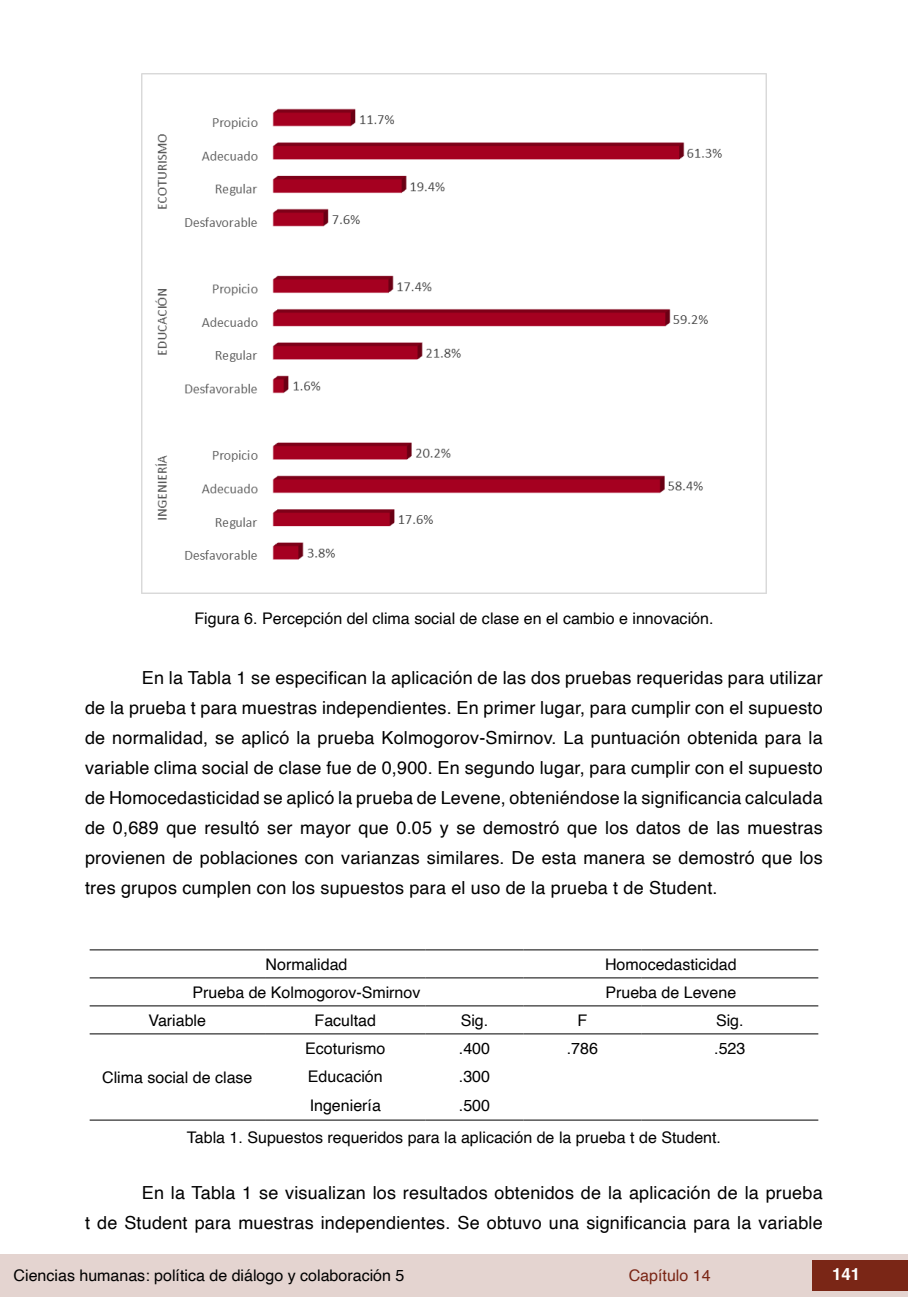
<style>
.page{position:relative;width:908px;height:1304px;background:#fff}
.page>*{position:absolute;margin:0;border:0;box-sizing:border-box;transform-origin:0 0}
.t1{font:18px/30px "Helvetica";letter-spacing:.01em;color:#000;text-align:justify}
.t2{font:700 16.8px "Helvetica";color:#fff}
.t3{font:16px/32.2px "Helvetica";color:#000}
.t4{font:16px "Helvetica";color:#7a2616}
</style>
<div class="page">
<div style="left:0;top:1254px;width:906px;height:43px;background:#e4d4d0"></div>
<div style="left:812px;top:1261px;width:95px;height:30px;background:#7a2616"></div>
<img style="left:142px;top:74px;width:623px;height:520px">
<hr style="left:90px;top:949px;width:175px;height:1px;background:#000">
<hr style="left:265px;top:949px;width:160px;height:1px;background:#000">
<hr style="left:425px;top:949px;width:98px;height:1px;background:#000">
<hr style="left:523px;top:949px;width:118px;height:1px;background:#000">
<hr style="left:641px;top:949px;width:177px;height:1px;background:#000">
<hr style="left:90px;top:977px;width:175px;height:1px;background:#000">
<hr style="left:265px;top:977px;width:160px;height:1px;background:#000">
<hr style="left:425px;top:977px;width:98px;height:1px;background:#000">
<hr style="left:523px;top:977px;width:118px;height:1px;background:#000">
<hr style="left:641px;top:977px;width:177px;height:1px;background:#000">
<hr style="left:90px;top:1005px;width:175px;height:1px;background:#000">
<hr style="left:265px;top:1005px;width:160px;height:1px;background:#000">
<hr style="left:425px;top:1005px;width:98px;height:1px;background:#000">
<hr style="left:523px;top:1005px;width:118px;height:1px;background:#000">
<hr style="left:641px;top:1005px;width:177px;height:1px;background:#000">
<hr style="left:90px;top:1033px;width:175px;height:1px;background:#000">
<hr style="left:265px;top:1033px;width:160px;height:1px;background:#000">
<hr style="left:425px;top:1033px;width:98px;height:1px;background:#000">
<hr style="left:523px;top:1033px;width:118px;height:1px;background:#000">
<hr style="left:641px;top:1033px;width:177px;height:1px;background:#000">
<hr style="left:90px;top:1120px;width:175px;height:1px;background:#000">
<hr style="left:265px;top:1120px;width:160px;height:1px;background:#000">
<hr style="left:425px;top:1120px;width:98px;height:1px;background:#000">
<hr style="left:523px;top:1120px;width:118px;height:1px;background:#000">
<hr style="left:641px;top:1120px;width:177px;height:1px;background:#000">
<p class="t3" style="left:194px;top:603px;width:520px">Figura 6. Percepción del clima social de clase en el cambio e innovación.</p>
<p class="t1" style="left:85px;top:664px;width:738px;text-indent:57px">En la Tabla 1 se especifican la aplicación de las dos pruebas requeridas para utilizar de la prueba t para muestras independientes. En primer lugar, para cumplir con el supuesto de normalidad, se aplicó la prueba Kolmogorov-Smirnov. La puntuación obtenida para la variable clima social de clase fue de 0,900. En segundo lugar, para cumplir con el supuesto de Homocedasticidad se aplicó la prueba de Levene, obteniéndose la significancia calculada de 0,689 que resultó ser mayor que 0.05 y se demostró que los datos de las muestras provienen de poblaciones con varianzas similares. De esta manera se demostró que los tres grupos cumplen con los supuestos para el uso de la prueba t de Student.</p>
<p class="t3" style="left:265px;top:949px;width:83px">Normalidad</p>
<p class="t3" style="left:604px;top:949px;width:133px">Homocedasticidad</p>
<p class="t3" style="left:192px;top:977px;width:229px">Prueba de Kolmogorov-Smirnov</p>
<p class="t3" style="left:605px;top:977px;width:132px">Prueba de Levene</p>
<p class="t3" style="left:148px;top:1005px;width:59px">Variable</p>
<p class="t3" style="left:314px;top:1005px;width:63px">Facultad</p>
<p class="t3" style="left:460px;top:1005px;width:29px">Sig.</p>
<p class="t3" style="left:577px;top:1005px;width:11px">F</p>
<p class="t3" style="left:715px;top:1005px;width:29px">Sig.</p>
<p class="t3" style="left:305px;top:1033px;width:82px">Ecoturismo</p>
<p class="t3" style="left:459px;top:1033px;width:33px">.400</p>
<p class="t3" style="left:566px;top:1033px;width:33px">.786</p>
<p class="t3" style="left:714px;top:1033px;width:33px">.523</p>
<p class="t3" style="left:308px;top:1061px;width:76px">Educación</p>
<p class="t3" style="left:459px;top:1061px;width:33px">.300</p>
<p class="t3" style="left:309px;top:1090px;width:73px">Ingeniería</p>
<p class="t3" style="left:102px;top:1062px;width:152px">Clima social de clase</p>
<p class="t3" style="left:187px;top:1090px;width:535px;text-indent:272px">.500<br>Tabla 1. Supuestos requeridos para la aplicación de la prueba t de Student.</p>
<p class="t1" style="left:85px;top:1178px;width:738px;text-align:right">En la Tabla 1 se visualizan los resultados obtenidos de la aplicación de la prueba<br>t de Student para muestras independientes. Se obtuvo una significancia para la variable</p>
<p class="t3" style="left:14px;top:1260px;width:392px">Ciencias humanas: política de diálogo y colaboración 5</p>
<p class="t4" style="left:628px;top:1263px;width:83px">Capítulo 14</p>
<p class="t2" style="left:831px;top:1264px;width:30px">141</p>
</div>
